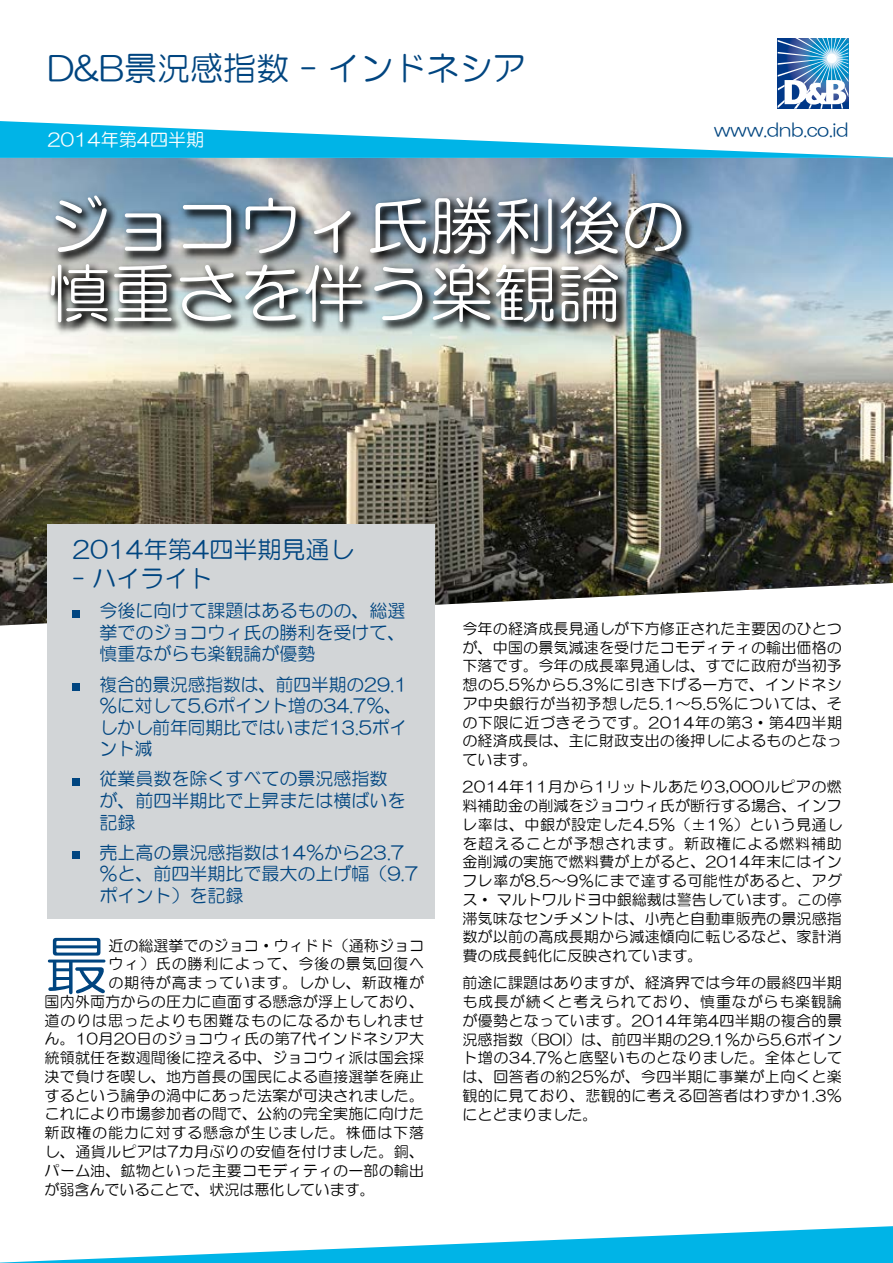
<style>
.page{position:relative;width:893px;height:1263px;background:#fff}
.page>*{position:absolute;margin:0;border:0;box-sizing:border-box;transform-origin:0 0}
.t1{font:63.75px/67.7px "HG Maru Gothic MPRO";color:#fff}
.t2{font:63.75px "HG Maru Gothic MPRO";color:#004580}
.t3{font:33px "HG Maru Gothic MPRO";color:#004580}
.t4{font:24px "HG Maru Gothic MPRO";color:#004580}
.t5{font:18px/21.6px "HG Maru Gothic MPRO";color:#004580}
.t6{font:18px "HG Maru Gothic MPRO";color:#fff}
.t7{font:15px/18.8px "HG Maru Gothic MPRO";letter-spacing:.01em;color:#000;text-align:justify}
.t8{font:15px "HG Maru Gothic MPRO";letter-spacing:.055em;color:#000}
</style>
<div class="page">
<svg style="left:0;top:1226px;width:893px;height:37px"></svg>
<img style="left:0;top:158px;width:893px;height:467px">
<div style="left:47px;top:525px;width:388px;height:394px;background:#d2d5d7"></div>
<img style="left:47px;top:192px;width:648px;height:143px">
<div style="left:73px;top:610px;width:7px;height:7px;background:#004580"></div>
<div style="left:73px;top:683px;width:7px;height:7px;background:#004580"></div>
<div style="left:73px;top:778px;width:7px;height:7px;background:#004580"></div>
<div style="left:73px;top:851px;width:7px;height:8px;background:#004580"></div>
<svg style="left:0;top:121px;width:893px;height:37px"></svg>
<svg style="left:777px;top:38px;width:71px;height:71px"></svg>
<h2 class="t3" style="left:47px;top:52px;width:480px">D&amp;B景況感指数 - インドネシア</h2>
<p class="t6" style="left:47px;top:130px;width:158px">2014年第4四半期</p>
<h1 class="t1" style="left:47px;top:192px;width:639px">ジョコウィ氏勝利後の慎重さを伴う楽観論</h1>
<p class="t5" style="left:714px;top:119px;width:136px">www.dnb.co.id</p>
<h3 class="t4" style="left:73px;top:538px;width:283px">2014年第4四半期見通し</h3>
<h3 class="t4" style="left:73px;top:566px;width:141px">- ハイライト</h3>
<p class="t5" style="left:100px;top:600px;width:307px;text-align:justify">今後に向けて課題はあるものの、総選挙でのジョコウィ氏の勝利を受けて、慎重ながらも楽観論が優勢</p>
<p class="t5" style="left:100px;top:673px;width:309px">複合的景況感指数は、前四半期の29.1％に対して5.6ポイント増の34.7％、しかし前年同期比ではいまだ13.5ポイント減</p>
<p class="t5" style="left:100px;top:768px;width:307px">従業員数を除くすべての景況感指数が、前四半期比で上昇または横ばいを記録</p>
<p class="t5" style="left:100px;top:841px;width:320px">売上高の景況感指数は14％から23.7％と、前四半期比で最大の上げ幅（9.7ポイント）を記録</p>
<h1 class="t2" style="left:45px;top:933px;width:65px">最</h1>
<p class="t7" style="left:108px;top:936px;width:317px">近の総選挙でのジョコ・ウィドド（通称ジョコ</p>
<p class="t8" style="left:108px;top:956px;width:317px">ウィ）氏の勝利によって、今後の景気回復へ</p>
<p class="t8" style="left:108px;top:975px;width:317px">の期待が高まっています。しかし、新政権が</p>
<p class="t7" style="left:45px;top:992px;width:381px">国内外両方からの圧力に直面する懸念が浮上しており、</p>
<p class="t8" style="left:45px;top:1013px;width:381px">道のりは思ったよりも困難なものになるかもしれませ</p>
<p class="t7" style="left:45px;top:1030px;width:381px">ん。10月20日のジョコウィ氏の第7代インドネシア大</p>
<p class="t7" style="left:45px;top:1048px;width:381px">統領就任を数週間後に控える中、ジョコウィ派は国会採</p>
<p class="t7" style="left:45px;top:1067px;width:381px">決で負けを喫し、地方首長の国民による直接選挙を廃止</p>
<p class="t7" style="left:45px;top:1086px;width:381px">するという論争の渦中にあった法案が可決されました。</p>
<p class="t7" style="left:45px;top:1105px;width:381px">これにより市場参加者の間で、公約の完全実施に向けた</p>
<p class="t8" style="left:45px;top:1125px;width:381px">新政権の能力に対する懸念が生じました。株価は下落</p>
<p class="t7" style="left:45px;top:1142px;width:381px">し、通貨ルピアは7カ月ぶりの安値を付けました。銅、</p>
<p class="t7" style="left:45px;top:1161px;width:381px">パーム油、鉱物といった主要コモディティの一部の輸出</p>
<p class="t7" style="left:45px;top:1180px;width:331px">が弱含んでいることで、状況は悪化しています。</p>
<p class="t7" style="left:462px;top:619px;width:381px">今年の経済成長見通しが下方修正された主要因のひとつが、中国の景気減速を受けたコモディティの輸出価格の下落です。今年の成長率見通しは、すでに政府が当初予想の5.5％から5.3％に引き下げる一方で、インドネシア中央銀行が当初予想した5.1～5.5％については、その下限に近づきそうです。2014年の第3・第4四半期の経済成長は、主に財政支出の後押しによるものとなっています。</p>
<p class="t7" style="left:462px;top:777px;width:381px">2014年11月から1リットルあたり3,000ルピアの燃料補助金の削減をジョコウィ氏が断行する場合、インフレ率は、中銀が設定した4.5％（±1％）という見通しを超えることが予想されます。新政権による燃料補助金削減の実施で燃料費が上がると、2014年末にはインフレ率が8.5～9％にまで達する可能性があると、アグス・ マルトワルドヨ中銀総裁は警告しています。この停滞気味なセンチメントは、小売と自動車販売の景況感指数が以前の高成長期から減速傾向に転じるなど、家計消費の成長鈍化に反映されています。</p>
<p class="t7" style="left:462px;top:973px;width:381px">前途に課題はありますが、経済界では今年の最終四半期も成長が続くと考えられており、慎重ながらも楽観論が優勢となっています。2014年第4四半期の複合的景況感指数（BOI）は、前四半期の29.1％から5.6ポイント増の34.7％と底堅いものとなりました。全体としては、回答者の約25％が、今四半期に事業が上向くと楽観的に見ており、悲観的に考える回答者はわずか1.3％にとどまりました。</p>
</div>
